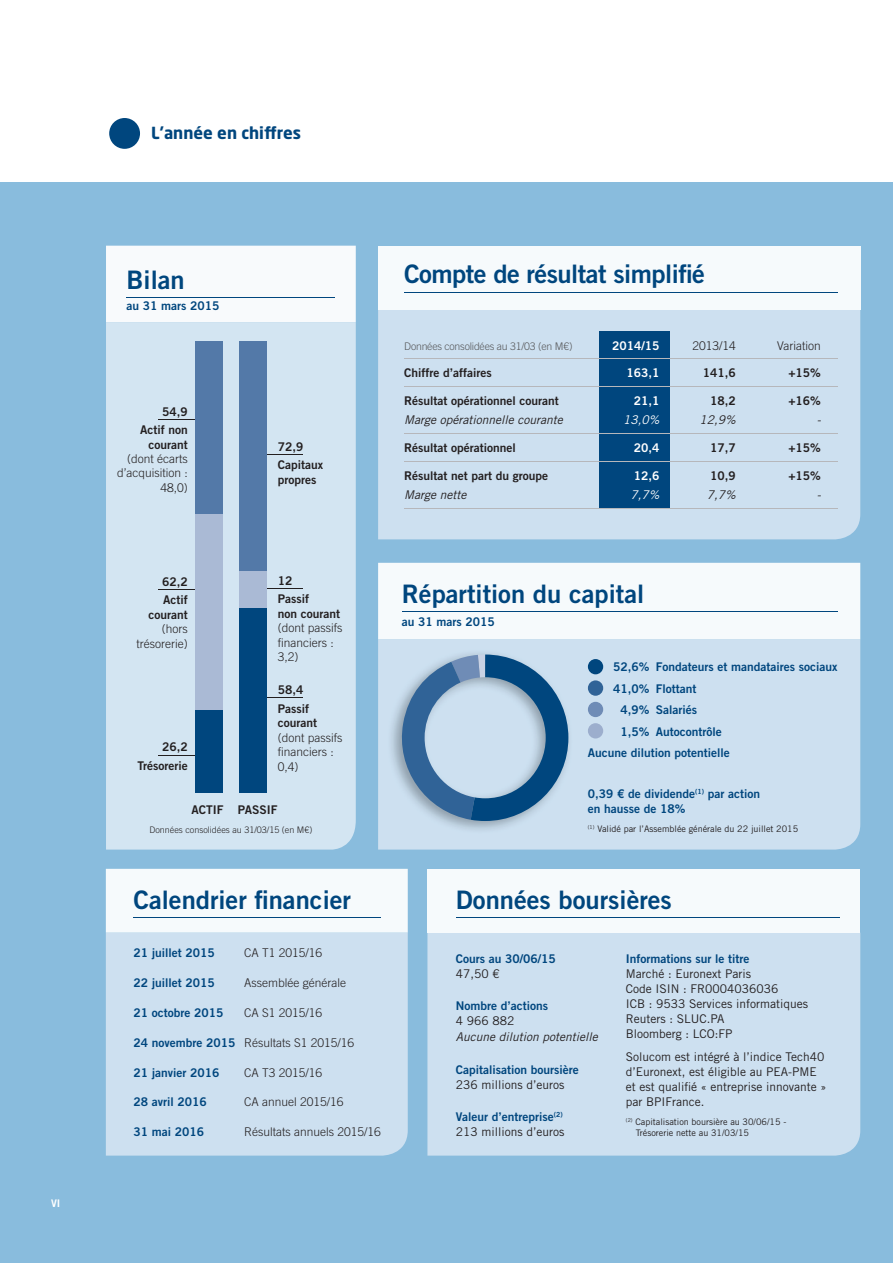
<style>
.page{position:relative;width:893px;height:1263px;background:#fff}
.page>*{position:absolute;margin:0;border:0;box-sizing:border-box;transform-origin:0 0}
.t1{font:25.5px "Trade Gothic LT Std Bd 2";color:#00467e}
.t2{font:25.5px "Trade Gothic LT Std Bd 2";letter-spacing:-.02em;color:#00467e}
.t3{font:700 16.5px "Neo Sans Std";color:#00467e}
.t4{font:12px/14.4px "Trade Gothic LT Std Bd 2";color:#00467e}
.t5{font:12px/15px "Trade Gothic LT Std";color:#231f20}
.t6{font:300 12px/14.4px "Trade Gothic LT Std";color:#231f20;text-align:right}
.t7{font:12px/18.6px "Trade Gothic LT Std Bd 2";color:#231f20}
.t8{font:italic 12px "Trade Gothic LT Std";color:#231f20}
.t9{font:italic 12px "Trade Gothic";color:#231f20}
.t10{font:12px "Trade Gothic LT Std Bd 2";color:#fff}
.t11{font:italic 12px "Trade Gothic LT Std";color:#fff}
.t12{font:300 10.5px "Trade Gothic LT Std";letter-spacing:-.02em;color:#57585a}
.t13{font:10.5px "Trade Gothic LT Std Bd 2";color:#fff}
.t14{font:9px/10.8px "Trade Gothic LT Std";color:#231f20}
.t15{font:300 9px "Trade Gothic LT Std";color:#231f20}
.s1{font-family:"Trade Gothic LT Std Bd 2";font-weight:400;color:#00467e}
</style>
<div class="page">
<div style="left:0;top:183px;width:893px;height:1080px;background:#89bcdd"></div>
<div style="left:427px;top:932px;width:433px;height:223px;background:#cde0f0"></div>
<div style="left:106px;top:932px;width:302px;height:223px;background:#cde0f0"></div>
<div style="left:427px;top:869px;width:433px;height:63px;background:#f6fafc"></div>
<hr style="left:456px;top:917px;width:383px;height:1px;background:#00467e">
<div style="left:378px;top:309px;width:482px;height:230px;background:#cde0f0"></div>
<div style="left:378px;top:246px;width:482px;height:63px;background:#f6fafc"></div>
<div style="left:599px;top:331px;width:71px;height:177px;background:#00467e"></div>
<hr style="left:404px;top:358px;width:433px;height:1px;background:#b6b7bb">
<hr style="left:404px;top:386px;width:433px;height:1px;background:#b6b7bb">
<hr style="left:404px;top:433px;width:433px;height:1px;background:#b6b7bb">
<hr style="left:404px;top:461px;width:433px;height:1px;background:#b6b7bb">
<hr style="left:404px;top:508px;width:433px;height:1px;background:#b6b7bb">
<hr style="left:404px;top:292px;width:433px;height:1px;background:#00467e">
<div style="left:106px;top:869px;width:302px;height:63px;background:#f6fafc"></div>
<hr style="left:133px;top:917px;width:248px;height:1px;background:#00467e">
<div style="left:106px;top:322px;width:250px;height:527px;background:#d3e5f2"></div>
<div style="left:106px;top:246px;width:250px;height:76px;background:#f8fafc"></div>
<hr style="left:267px;top:454px;width:36px;height:1px;background:#231f20">
<hr style="left:159px;top:419px;width:36px;height:1px;background:#231f20">
<hr style="left:159px;top:589px;width:36px;height:1px;background:#231f20">
<hr style="left:159px;top:755px;width:36px;height:1px;background:#231f20">
<hr style="left:267px;top:588px;width:36px;height:1px;background:#231f20">
<hr style="left:267px;top:697px;width:36px;height:1px;background:#231f20">
<hr style="left:127px;top:297px;width:208px;height:1px;background:#00467e">
<div style="left:109px;top:118px;width:31px;height:31px;background:#00467e;border-radius:50%"></div>
<div style="left:378px;top:639px;width:482px;height:210px;background:#cde0f0"></div>
<div style="left:378px;top:563px;width:482px;height:76px;background:#f6fafc"></div>
<hr style="left:402px;top:611px;width:435px;height:1px;background:#00467e">
<div style="left:588px;top:659px;width:15px;height:15px;background:#00467e;border-radius:50%"></div>
<div style="left:588px;top:680px;width:15px;height:16px;background:#306397;border-radius:50%"></div>
<div style="left:588px;top:702px;width:15px;height:15px;background:#6f8cb6;border-radius:50%"></div>
<div style="left:588px;top:723px;width:15px;height:15px;background:#9caecd;border-radius:50%"></div>
<div style="left:195px;top:341px;width:28px;height:173px;background:#5379a8"></div>
<div style="left:239px;top:341px;width:28px;height:230px;background:#5379a8"></div>
<div style="left:195px;top:514px;width:28px;height:196px;background:#aabad5"></div>
<div style="left:239px;top:571px;width:28px;height:38px;background:#aabad5"></div>
<div style="left:195px;top:710px;width:28px;height:83px;background:#00467e"></div>
<div style="left:239px;top:609px;width:28px;height:184px;background:#00467e"></div>
<img style="left:387px;top:649px;width:185px;height:185px">
<svg style="left:395px;top:654px;width:173px;height:167px;background:#89aac7"></svg>
<p class="t13" style="left:51px;top:1196px;width:11px">VI</p>
<h2 class="t3" style="left:151px;top:123px;width:151px">L’année en chiffres</h2>
<h1 class="t1" style="left:127px;top:264px;width:60px">Bilan</h1>
<p class="t4" style="left:127px;top:298px;width:94px">au 31 mars 2015</p>
<p class="t7" style="left:140px;top:402px;width:49px;text-align:right">54,9<br>Actif non</p>
<p class="t7" style="left:148px;top:435px;width:41px">courant</p>
<p class="t6" style="left:117px;top:451px;width:72px">(dont écarts d’acquisition :<br>48,0)</p>
<p class="t7" style="left:278px;top:437px;width:47px">72,9<br>Capitaux</p>
<p class="t7" style="left:278px;top:470px;width:40px">propres</p>
<h1 class="t2" style="left:404px;top:258px;width:302px">Compte de résultat simplifié</h1>
<p class="t12" style="left:404px;top:340px;width:170px">Données consolidées au 31/03 (en M€)</p>
<p class="t10" style="left:612px;top:338px;width:49px">2014/15</p>
<p class="t6" style="left:692px;top:338px;width:45px">2013/14</p>
<p class="t6" style="left:777px;top:338px;width:45px">Variation</p>
<p class="t7" style="left:404px;top:364px;width:89px">Chiffre d’affaires</p>
<p class="t10" style="left:626px;top:366px;width:34px">163,1</p>
<p class="t7" style="left:703px;top:364px;width:34px">141,6</p>
<p class="t7" style="left:788px;top:364px;width:34px">+15%</p>
<p class="t7" style="left:404px;top:391px;width:156px">Résultat opérationnel courant</p>
<p class="t10" style="left:634px;top:393px;width:27px">21,1</p>
<p class="t7" style="left:710px;top:391px;width:27px">18,2</p>
<p class="t7" style="left:788px;top:391px;width:34px">+16%</p>
<p class="t8" style="left:404px;top:413px;width:160px">Marge opérationnelle courante</p>
<p class="t11" style="left:623px;top:413px;width:38px">13,0%</p>
<p class="t8" style="left:700px;top:413px;width:38px">12,9%</p>
<p class="t8" style="left:817px;top:413px;width:5px">-</p>
<p class="t7" style="left:404px;top:438px;width:113px">Résultat opérationnel</p>
<p class="t10" style="left:634px;top:440px;width:27px">20,4</p>
<p class="t7" style="left:710px;top:438px;width:27px">17,7</p>
<p class="t7" style="left:788px;top:438px;width:34px">+15%</p>
<p class="t7" style="left:404px;top:466px;width:145px">Résultat net part du groupe</p>
<p class="t10" style="left:634px;top:468px;width:27px">12,6</p>
<p class="t7" style="left:710px;top:466px;width:27px">10,9</p>
<p class="t7" style="left:788px;top:466px;width:34px">+15%</p>
<p class="t8" style="left:404px;top:488px;width:64px">Marge nette</p>
<p class="t11" style="left:630px;top:488px;width:30px">7,7%</p>
<p class="t8" style="left:707px;top:488px;width:30px">7,7%</p>
<p class="t8" style="left:817px;top:488px;width:5px">-</p>
<p class="t7" style="left:162px;top:572px;width:27px">62,2<br>Actif</p>
<p class="t7" style="left:148px;top:605px;width:41px">courant</p>
<p class="t6" style="left:137px;top:621px;width:53px">(hors trésorerie)</p>
<p class="t7" style="left:137px;top:737px;width:52px;text-align:right">26,2<br>Trésorerie</p>
<p class="t7" style="left:278px;top:571px;width:33px">12<br>Passif</p>
<p class="t7" style="left:278px;top:604px;width:64px">non courant</p>
<p class="t6" style="left:278px;top:620px;width:66px;text-align:left">(dont passifs financiers :<br>3,2)</p>
<p class="t7" style="left:278px;top:681px;width:33px">58,4<br>Passif</p>
<p class="t7" style="left:278px;top:714px;width:41px">courant</p>
<p class="t6" style="left:278px;top:730px;width:66px;text-align:left">(dont passifs financiers :<br>0,4)</p>
<p class="t7" style="left:191px;top:800px;width:88px">ACTIF PASSIF</p>
<p class="t15" style="left:149px;top:824px;width:165px">Données consolidées au 31/03/15 (en M€)</p>
<h1 class="t1" style="left:402px;top:578px;width:244px">Répartition du capital</h1>
<p class="t4" style="left:402px;top:614px;width:94px">au 31 mars 2015</p>
<p class="t4" style="left:613px;top:660px;width:226px">52,6% Fondateurs et mandataires sociaux</p>
<p class="t4" style="left:613px;top:681px;width:85px">41,0% Flottant</p>
<p class="t4" style="left:620px;top:702px;width:78px">4,9% Salariés</p>
<p class="t4" style="left:620px;top:724px;width:103px">1,5% Autocontrôle</p>
<p class="t4" style="left:588px;top:745px;width:144px">Aucune dilution potentielle</p>
<p class="t4" style="left:588px;top:787px;width:174px">0,39 € de dividende<sup>(1)</sup> par action en hausse de 18%</p>
<p class="t14" style="left:588px;top:823px;width:212px"><sup>(1)</sup> Validé par l’Assemblée générale du 22 juillet 2015</p>
<h1 class="t1" style="left:133px;top:884px;width:219px">Calendrier financier</h1>
<p class="t4" style="left:133px;top:945px;width:83px">21 juillet 2015</p>
<p class="t6" style="left:244px;top:945px;width:80px">CA T1 2015/16</p>
<p class="t4" style="left:133px;top:975px;width:83px">22 juillet 2015</p>
<p class="t6" style="left:244px;top:975px;width:103px">Assemblée générale</p>
<p class="t4" style="left:133px;top:1005px;width:91px">21 octobre 2015</p>
<p class="t6" style="left:244px;top:1005px;width:80px">CA S1 2015/16</p>
<p class="t6" style="left:133px;top:1035px;width:222px"><span class="s1">24 novembre 2015</span> Résultats S1 2015/16</p>
<p class="t4" style="left:133px;top:1065px;width:87px">21 janvier 2016</p>
<p class="t6" style="left:244px;top:1065px;width:80px">CA T3 2015/16</p>
<p class="t4" style="left:133px;top:1095px;width:75px">28 avril 2016</p>
<p class="t6" style="left:244px;top:1095px;width:101px">CA annuel 2015/16</p>
<p class="t4" style="left:133px;top:1124px;width:72px">31 mai 2016</p>
<p class="t6" style="left:244px;top:1125px;width:138px">Résultats annuels 2015/16</p>
<h1 class="t1" style="left:456px;top:884px;width:218px">Données boursières</h1>
<p class="t4" style="left:456px;top:951px;width:101px">Cours au 30/06/15</p>
<p class="t5" style="left:456px;top:966px;width:45px">47,50 €</p>
<p class="t4" style="left:456px;top:998px;width:94px">Nombre d’actions</p>
<p class="t5" style="left:456px;top:1013px;width:60px">4 966 882</p>
<p class="t9" style="left:456px;top:1030px;width:144px">Aucune dilution potentielle</p>
<p class="t4" style="left:456px;top:1062px;width:124px">Capitalisation boursière</p>
<p class="t5" style="left:456px;top:1077px;width:110px">236 millions d’euros</p>
<p class="t4" style="left:456px;top:1109px;width:108px">Valeur d’entreprise<sup>(2)</sup></p>
<p class="t5" style="left:456px;top:1124px;width:110px">213 millions d’euros</p>
<p class="t4" style="left:626px;top:951px;width:125px">Informations sur le titre</p>
<p class="t5" style="left:626px;top:966px;width:184px">Marché : Euronext Paris<br>Code ISIN : FR0004036036<br>ICB : 9533 Services informatiques<br>Reuters : SLUC.PA<br>Bloomberg : LCO:FP</p>
<p class="t5" style="left:626px;top:1049px;width:202px">Solucom est intégré à l’indice Tech40 d’Euronext, est éligible au PEA-PME et est qualifié « entreprise innovante » par BPIFrance.</p>
<p class="t14" style="left:636px;top:1117px;width:152px;text-indent:-10px"><sup>(2)</sup> Capitalisation boursière au 30/06/15 -<br>Trésorerie nette au 31/03/15</p>
</div>
